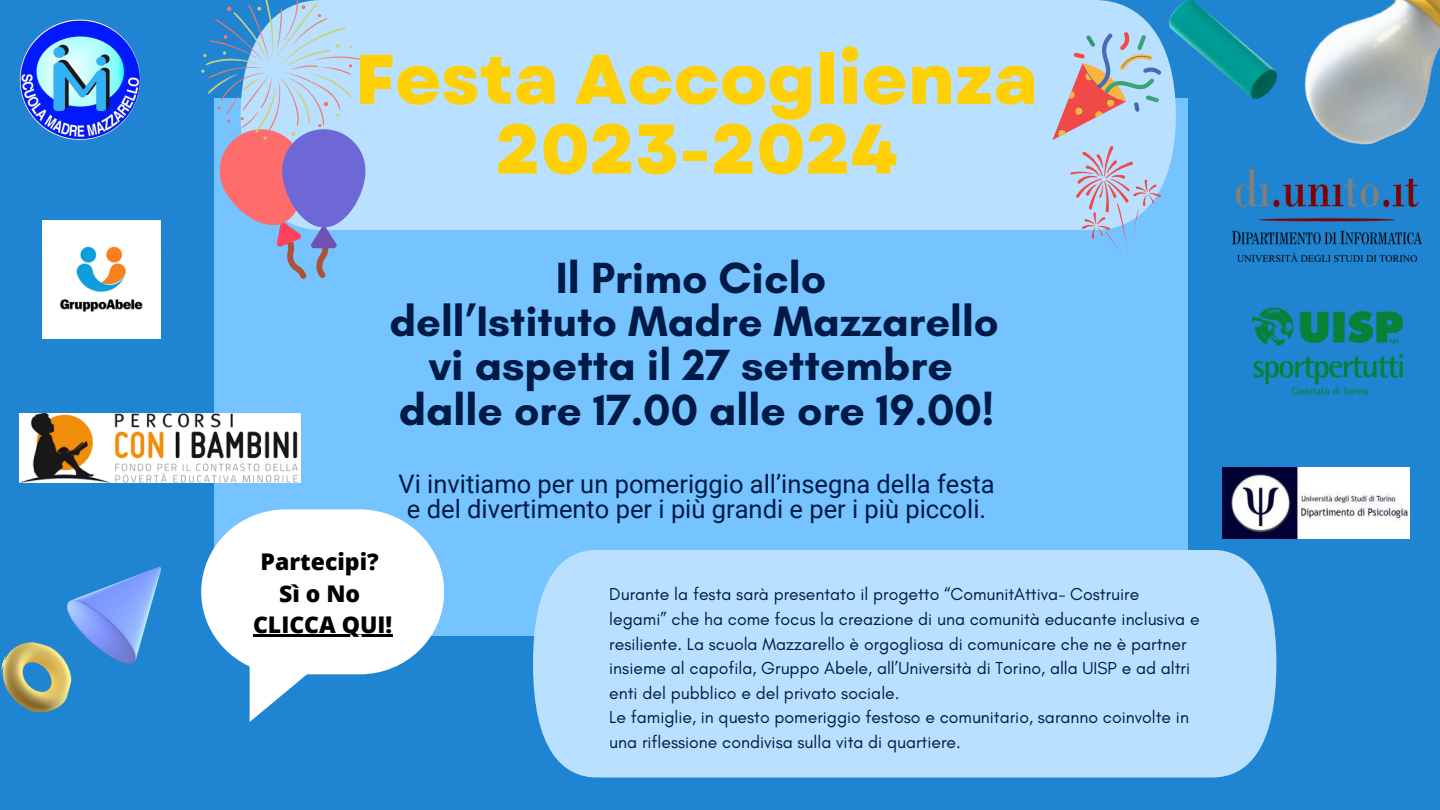
<style>
.page{position:relative;width:1440px;height:810px;background:#1f84d1}
.page>*{position:absolute;margin:0;border:0;box-sizing:border-box;transform-origin:0 0}
.t1{font:800 70px "Garet";color:#ffd005}
.t2{font:700 44.5px "Glacial Indifference";color:#001a47}
.t3{font:700 43.5px "Glacial Indifference";color:#001a47}
.t4{font:25.5px/24.8px "Roboto";color:#001a47;text-align:center}
.t5{font:800 23px "Open Sans";color:#000}
.t6{font:17.6px/24.6px "Glacial Indifference";color:#001a47}
</style>
<div class="page">
<div style="left:214px;top:98px;width:974px;height:538px;background:#75c4ff"></div>
<div style="left:361px;top:0;width:815px;height:230px;background:#b9e1ff"></div>
<img style="left:67px;top:568px;width:93px;height:96px">
<img style="left:1276px;top:0;width:164px;height:145px">
<img style="left:1169px;top:0;width:107px;height:98px">
<img style="left:1px;top:635px;width:78px;height:78px">
<img style="left:20px;top:20px;width:120px;height:120px;border-radius:50%">
<div style="left:533px;top:550px;width:743px;height:228px;background:#b9e1ff"></div>
<img style="left:1223px;top:468px;width:186px;height:70px">
<img style="left:1233px;top:169px;width:188px;height:93px">
<img style="left:1251px;top:307px;width:152px;height:88px">
<img style="left:42px;top:221px;width:118px;height:117px">
<img style="left:20px;top:413px;width:280px;height:70px">
<svg style="left:201px;top:509px;width:243px;height:165px;background:#e0eef9"></svg>
<hr style="left:253px;top:635px;width:139px;height:2px;background:#000">
<svg style="left:1070px;top:146px;width:91px;height:108px"></svg>
<svg style="left:1052px;top:32px;width:109px;height:108px;background:#bdbfcd"></svg>
<svg style="left:201px;top:0;width:160px;height:279px"></svg>
<p class="t1" style="left:355px;top:29px;width:685px">Festa Accoglienza</p>
<p class="t1" style="left:495px;top:99px;width:404px">2023-2024</p>
<p class="t2" style="left:556px;top:251px;width:272px">Il Primo Ciclo</p>
<p class="t3" style="left:390px;top:295px;width:611px">dell’Istituto Madre Mazzarello</p>
<p class="t2" style="left:429px;top:338px;width:525px">vi aspetta il 27 settembre</p>
<p class="t2" style="left:399px;top:382px;width:597px">dalle ore 17.00 alle ore 19.00!</p>
<p class="t4" style="left:399px;top:472px;width:598px">Vi invitiamo per un pomeriggio all’insegna della festa e del divertimento per i più grandi e per i più piccoli.</p>
<p class="t5" style="left:261px;top:546px;width:120px">Partecipi?</p>
<p class="t5" style="left:279px;top:577px;width:83px">Sì o No</p>
<p class="t5" style="left:253px;top:609px;width:141px">CLICCA QUI!</p>
<p class="t6" style="left:609px;top:582px;width:592px">Durante la festa sarà presentato il progetto “ComunitAttiva- Costruire legami” che ha come focus la creazione di una comunità educante inclusiva e resiliente. La scuola Mazzarello è orgogliosa di comunicare che ne è partner insieme al capofila, Gruppo Abele, all’Università di Torino, alla UISP e ad altri enti del pubblico e del privato sociale.</p>
<p class="t6" style="left:609px;top:705px;width:581px">Le famiglie, in questo pomeriggio festoso e comunitario, saranno coinvolte in una riflessione condivisa sulla vita di quartiere.</p>
</div>
